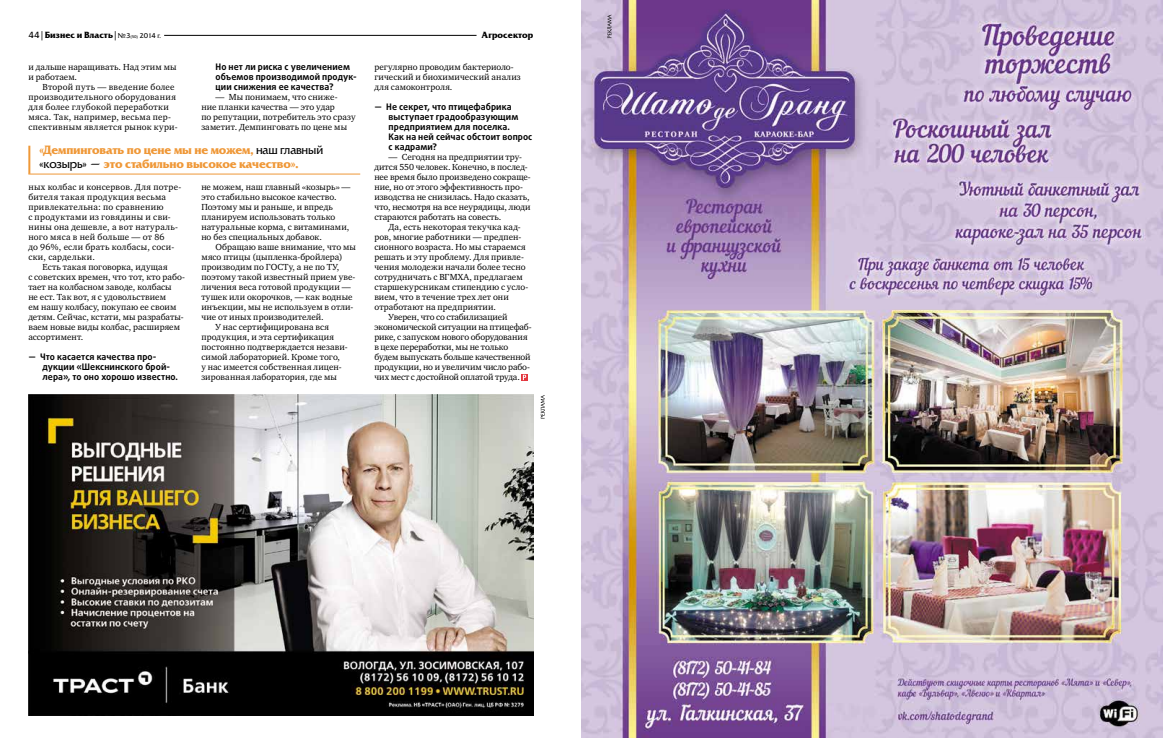
<style>
.page{position:relative;width:1163px;height:738px;background:#fff}
.page>*{position:absolute;margin:0;border:0;box-sizing:border-box;transform-origin:0 0}
.t1{font:700 12px/14px "Friz Quadrata C";letter-spacing:-.01em;color:#ef9838}
.t2{font:9px/10px "Charter C";letter-spacing:.01em;color:#000}
.t3{font:700 9px/10px "Daxline POSLF Cyr";letter-spacing:.005em;color:#000}
.t4{font:9px/10px "Charter C";letter-spacing:.03em;color:#000}
.t5{font:9px "Charter C";letter-spacing:-.015em;color:#000}
.t6{font:9px "Charter C";letter-spacing:.035em;color:#000}
.t7{font:9px "Charter C";letter-spacing:.04em;color:#000}
.t8{font:9px "Charter C";letter-spacing:-.01em;color:#000}
.t9{font:700 8.9px "Friz Quadrata C";letter-spacing:.01em;color:#000}
.s1{font-weight:400}
.s2{font-weight:400;font-size:6.9px}
.s3{font-weight:400;font-size:3.9px}
.s4{font-weight:400;color:#000}
</style>
<div class="page">
<img style="left:28px;top:394px;width:505px;height:320px">
<hr style="left:164px;top:35px;width:312px;height:1px;background:#000">
<svg style="left:521px;top:374px;width:6px;height:6px"></svg>
<svg style="left:523px;top:374px;width:3px;height:6px"></svg>
<img style="left:581px;top:0;width:581px;height:737px">
<hr style="left:28px;top:173px;width:332px;height:1px;background:#ef9838">
<hr style="left:28px;top:145px;width:2px;height:29px;background:#ef9838">
<svg style="left:607px;top:14px;width:4px;height:24px"></svg>
<svg style="left:540px;top:395px;width:4px;height:23px"></svg>
<p class="t9" style="left:28px;top:30px;width:134px"><span class="s1">44 |</span> Бизнес и Власть <span class="s1">|</span> <span class="s2">№3</span><span class="s3">(50)</span> <span class="s2">2014 г.</span></p>
<p class="t9" style="left:481px;top:30px;width:53px">Агросектор</p>
<p class="t2" style="left:28px;top:62px;width:150px">и дальше наращивать. Над этим мы и работаем.</p>
<p class="t4" style="left:28px;top:82px;width:151px;text-indent:14px">Второй путь — введение более производительного оборудования для более глубокой переработки мяса. Так, например, весьма пер&shy;спективным является рынок кури-</p>
<p class="t2" style="left:374px;top:62px;width:148px">регулярно проводим бактериоло&shy;гический и биохимический анализ для самоконтроля.</p>
<p class="t3" style="left:388px;top:102px;width:145px;text-indent:-14px">— Не секрет, что птицефабрика выступает градообразующим предприятием для поселка.<br>Как на ней сейчас обстоит вопрос с кадрами?</p>
<p class="t2" style="left:374px;top:152px;width:158px;text-indent:14px">— Сегодня на предприятии тру&shy;дится 550 человек. Конечно, в послед&shy;нее время было произведено сокраще&shy;ние, но от этого эффективность про&shy;изводства не снизилась. Надо сказать, что, несмотря на все неурядицы, люди стараются работать на совесть.</p>
<p class="t2" style="left:388px;top:222px;width:134px">Да, есть некоторая текучка кад-</p>
<p class="t2" style="left:374px;top:232px;width:148px">ров, многие работники — предпен-</p>
<p class="t2" style="left:374px;top:242px;width:153px">сионного возраста. Но мы стараемся</p>
<p class="t2" style="left:374px;top:252px;width:151px">решать и эту проблему. Для привле-</p>
<p class="t2" style="left:374px;top:262px;width:153px">чения молодежи начали более тесно</p>
<p class="t2" style="left:374px;top:272px;width:150px">сотрудничать с ВГМХА, предлагаем</p>
<p class="t2" style="left:374px;top:282px;width:155px">старшекурсникам стипендию с усло-</p>
<p class="t2" style="left:374px;top:292px;width:136px">вием, что в течение трех лет они</p>
<p class="t2" style="left:374px;top:302px;width:123px">отработают на предприятии.</p>
<p class="t8" style="left:388px;top:312px;width:120px">Уверен, что со стабилизацией</p>
<p class="t5" style="left:374px;top:322px;width:159px">экономической ситуации на птицефаб-</p>
<p class="t5" style="left:374px;top:332px;width:155px">рике, с запуском нового оборудования</p>
<p class="t5" style="left:374px;top:342px;width:135px">в цехе переработки, мы не только</p>
<p class="t5" style="left:374px;top:352px;width:158px">будем выпускать больше качественной</p>
<p class="t2" style="left:374px;top:362px;width:157px">продукции, но и увеличим число рабо-</p>
<p class="t5" style="left:374px;top:372px;width:147px">чих мест с достойной оплатой труда.</p>
<p class="t3" style="left:215px;top:62px;width:143px">Но нет ли риска с увеличением объемов производимой продук&shy;ции снижения ее качества?</p>
<p class="t2" style="left:201px;top:92px;width:155px;text-indent:14px">— Мы понимаем, что сниже-<br>ние планки качества — это удар<br>по репутации, потребитель это сразу заметит. Демпинговать по цене мы</p>
<h1 class="t1" style="left:39px;top:143px;width:285px">«Демпинговать по цене мы не можем, <span class="s4">наш главный «козырь» —</span> это стабильно высокое качество».</h1>
<p class="t2" style="left:28px;top:182px;width:154px">ных колбас и консервов. Для потре-</p>
<p class="t7" style="left:28px;top:192px;width:139px">бителя такая продукция весьма</p>
<p class="t4" style="left:28px;top:202px;width:137px">привлекательна: по сравнению</p>
<p class="t6" style="left:28px;top:212px;width:144px">с продуктами из говядины и сви-</p>
<p class="t4" style="left:28px;top:222px;width:151px">нины она дешевле, а вот натураль-</p>
<p class="t4" style="left:28px;top:232px;width:138px">ного мяса в ней больше — от 86</p>
<p class="t2" style="left:28px;top:242px;width:147px">до 96%, если брать колбасы, соси-</p>
<p class="t6" style="left:28px;top:252px;width:68px">ски, сардельки.</p>
<p class="t2" style="left:43px;top:262px;width:127px">Есть такая поговорка, идущая</p>
<p class="t2" style="left:28px;top:272px;width:158px">с советских времен, что тот, кто рабо-</p>
<p class="t2" style="left:28px;top:282px;width:145px">тает на колбасном заводе, колбасы</p>
<p class="t2" style="left:28px;top:292px;width:139px">не ест. Так вот, я с удовольствием</p>
<p class="t2" style="left:28px;top:302px;width:149px">ем нашу колбасу, покупаю ее своим</p>
<p class="t2" style="left:28px;top:312px;width:157px">детям. Сейчас, кстати, мы разрабаты-</p>
<p class="t2" style="left:28px;top:322px;width:153px">ваем новые виды колбас, расширяем</p>
<p class="t2" style="left:28px;top:332px;width:57px">ассортимент.</p>
<p class="t3" style="left:43px;top:352px;width:137px;text-indent:-14px">— Что касается качества про&shy;дукции «Шекснинского брой&shy;лера», то оно хорошо известно.</p>
<p class="t2" style="left:201px;top:182px;width:151px">не можем, наш главный «козырь» — это стабильно высокое качество.<br>Поэтому мы и раньше, и впредь планируем использовать только натуральные корма, с витаминами, но без специальных добавок.</p>
<p class="t2" style="left:215px;top:242px;width:142px">Обращаю ваше внимание, что мы</p>
<p class="t2" style="left:201px;top:252px;width:143px">мясо птицы (цыпленка-бройлера)</p>
<p class="t2" style="left:201px;top:262px;width:139px">производим по ГОСТу, а не по ТУ,</p>
<p class="t2" style="left:201px;top:272px;width:156px">поэтому такой известный прием уве-</p>
<p class="t2" style="left:201px;top:282px;width:151px">личения веса готовой продукции —</p>
<p class="t2" style="left:201px;top:292px;width:153px">тушек или окорочков, — как водные</p>
<p class="t2" style="left:201px;top:302px;width:153px">инъекции, мы не используем в отли-</p>
<p class="t2" style="left:201px;top:312px;width:124px">чие от иных производителей.</p>
<p class="t2" style="left:215px;top:322px;width:115px">У нас сертифицирована вся</p>
<p class="t2" style="left:201px;top:332px;width:134px">продукция, и эта сертификация</p>
<p class="t2" style="left:201px;top:342px;width:148px">постоянно подтверждается незави-</p>
<p class="t2" style="left:201px;top:352px;width:140px">симой лабораторией. Кроме того,</p>
<p class="t2" style="left:201px;top:362px;width:142px">у нас имеется собственная лицен-</p>
<p class="t2" style="left:201px;top:372px;width:137px">зированная лаборатория, где мы</p>
</div>
